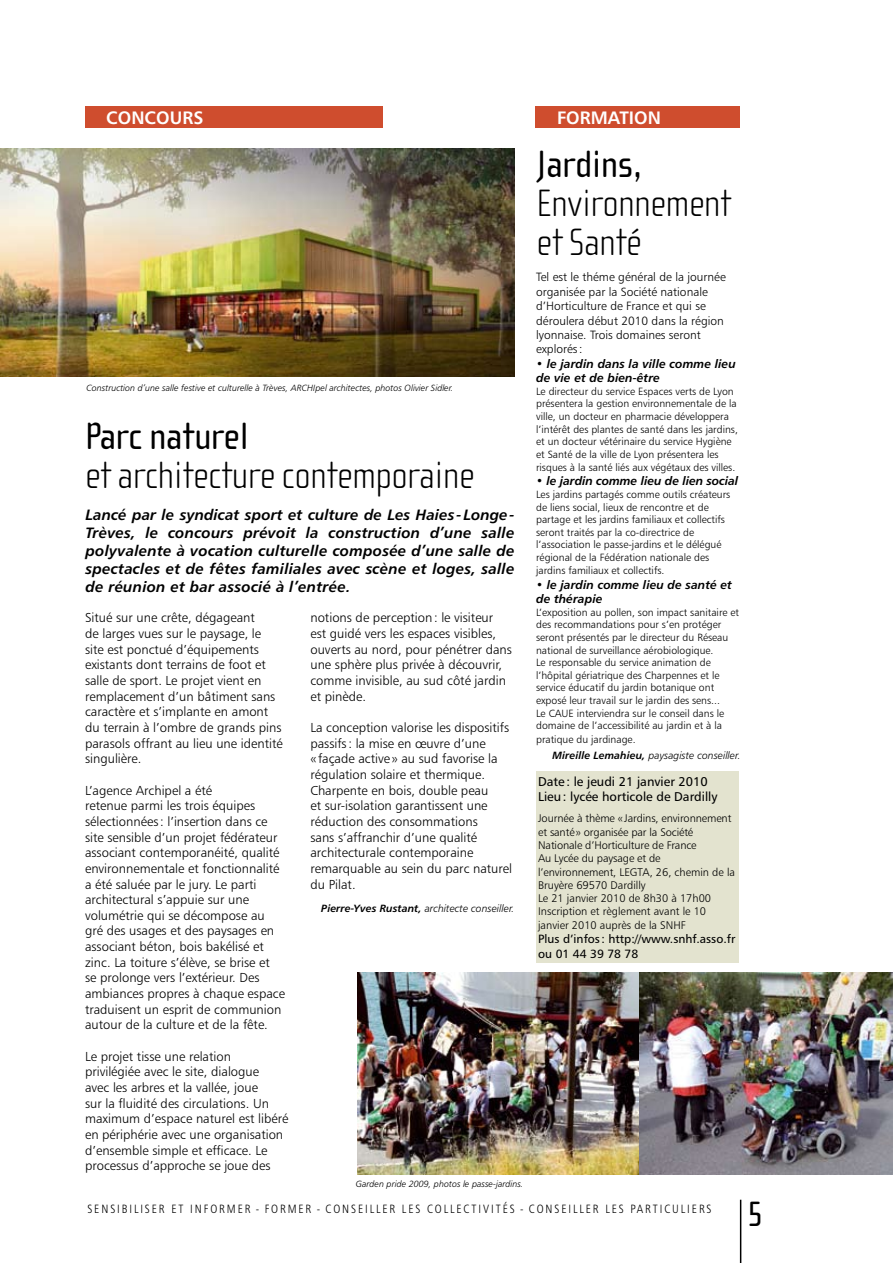
<style>
.page{position:relative;width:893px;height:1263px;background:#fff}
.page>*{position:absolute;margin:0;border:0;box-sizing:border-box;transform-origin:0 0}
.t1{font:100 39px/39px "Cholla Sans";letter-spacing:-.01em;color:#000}
.t2{font:39px "Cholla Sans";letter-spacing:-.01em;color:#000}
.t3{font:36px "Cholla Sans";color:#000}
.t4{font:18px "Humanist 777 BT Bold B";color:#fff}
.t5{font:15px/18px "Humanist 777 BT Bold Italic B";letter-spacing:.01em;color:#000;text-align:justify}
.t6{font:13.05px/15.6px "Humanist 777 BT Light B";color:#000}
.t7{font:12.75px/15.3px "Humanist 777 BT Roman B";color:#000}
.t8{font:12px/14.4px "Humanist 777 BT Light B";color:#000}
.t9{font:12px/14.4px "Humanist 777 BT Bold Italic B";color:#000}
.t10{font:12px "Humanist 777 BT Light Condensed B";letter-spacing:.16em;color:#000}
.t11{font:12px/14.4px "Humanist 777 BT Roman B";color:#000}
.t12{font:11.1px/13.4px "Humanist 777 BT Light B";letter-spacing:-.01em;color:#000}
.t13{font:10.5px/12.8px "Humanist 777 BT Light B";color:#000}
.t14{font:10.5px "Humanist 777 BT Light Italic B";color:#000}
.t15{font:9px "Humanist 777 BT Light Italic B";color:#000}
.s1{font-family:"Humanist 777 BT Bold Italic B"}
</style>
<div class="page">
<div style="left:536px;top:771px;width:203px;height:192px;background:#e3e3cf"></div>
<hr style="left:740px;top:1200px;width:1px;height:63px;background:#000">
<img style="left:0;top:149px;width:514px;height:227px">
<div style="left:85px;top:106px;width:297px;height:22px;background:#cf4d2e"></div>
<img style="left:358px;top:972px;width:535px;height:203px">
<div style="left:536px;top:106px;width:204px;height:22px;background:#cf4d2e"></div>
<h3 class="t4" style="left:106px;top:106px;width:99px">CONCOURS</h3>
<p class="t15" style="left:86px;top:382px;width:369px">Construction d’une salle festive et culturelle à Trèves, ARCHIpel architectes, photos Olivier Sidler.</p>
<h1 class="t2" style="left:85px;top:415px;width:166px">Parc naturel</h1>
<h1 class="t1" style="left:85px;top:456px;width:391px">et architecture contemporaine</h1>
<p class="t5" style="left:86px;top:505px;width:430px">Lancé par le syndicat sport et culture de Les Haies -Longe-Trèves, le concours prévoit la construction d’une salle polyvalente à vocation culturelle composée d’une salle de spectacles et de fêtes familiales avec scène et loges, salle de réunion et bar associé à l’entrée.</p>
<p class="t6" style="left:85px;top:610px;width:199px">Situé sur une crête, dégageant<br>de larges vues sur le paysage, le site est ponctué d’équipements existants dont terrains de foot et salle de sport. Le projet vient en remplacement d’un bâtiment sans caractère et s’implante en amont du terrain à l’ombre de grands pins parasols offrant au lieu une identité singulière.</p>
<p class="t6" style="left:85px;top:782px;width:201px">L’agence Archipel a été<br>retenue parmi les trois équipes sélectionnées: l’insertion dans ce site sensible d’un projet fédérateur associant contemporanéité, qualité environnementale et fonctionnalité a été saluée par le jury. Le parti architectural s’appuie sur une volumétrie qui se décompose au gré des usages et des paysages en associant béton, bois bakélisé et zinc. La toiture s’élève, se brise et<br>se prolonge vers l’extérieur. Des ambiances propres à chaque espace traduisent un esprit de communion autour de la culture et de la fête.</p>
<p class="t6" style="left:85px;top:1048px;width:205px">Le projet tisse une relation privilégiée avec le site, dialogue<br>avec les arbres et la vallée, joue<br>sur la fluidité des circulations. Un maximum d’espace naturel est libéré en périphérie avec une organisation d’ensemble simple et efficace. Le processus d’approche se joue des</p>
<p class="t6" style="left:310px;top:610px;width:203px">notions de perception: le visiteur est guidé vers les espaces visibles, ouverts au nord, pour pénétrer dans une sphère plus privée à découvrir, comme invisible, au sud côté jardin et pinède.</p>
<p class="t6" style="left:310px;top:719px;width:203px">La conception valorise les dispositifs passifs: la mise en œuvre d’une<br>« façade active » au sud favorise la régulation solaire et thermique.<br>Charpente en bois, double peau<br>et sur-isolation garantissent une réduction des consommations<br>sans s’affranchir d’une qualité architecturale contemporaine remarquable au sein du parc naturel du Pilat.</p>
<p class="t14" style="left:321px;top:901px;width:195px"><span class="s1">Pierre-Yves Rustant,</span> architecte conseiller.</p>
<p class="t15" style="left:356px;top:1178px;width:169px">Garden pride 2009, photos le passe-jardins.</p>
<h3 class="t4" style="left:557px;top:106px;width:105px">FORMATION</h3>
<h1 class="t2" style="left:536px;top:142px;width:107px">Jardins,</h1>
<h1 class="t1" style="left:536px;top:184px;width:196px">Environnement et Santé</h1>
<p class="t8" style="left:536px;top:270px;width:191px">Tel est le théme général de la journée organisée par la Société nationale d’Horticulture de France et qui se déroulera début 2010 dans la région lyonnaise. Trois domaines seront explorés:</p>
<p class="t9" style="left:536px;top:356px;width:201px">• le jardin dans la ville comme lieu de vie et de bien-être</p>
<p class="t13" style="left:536px;top:385px;width:203px">Le directeur du service Espaces verts de Lyon présentera la gestion environnementale de la ville, un docteur en pharmacie développera l’intérêt des plantes de santé dans les jardins, et un docteur vétérinaire du service Hygiène et Santé de la ville de Lyon présentera les risques à la santé liés aux végétaux des villes.</p>
<p class="t9" style="left:536px;top:474px;width:204px">• le jardin comme lieu de lien social</p>
<p class="t13" style="left:536px;top:488px;width:196px">Les jardins partagés comme outils créateurs de liens social, lieux de rencontre et de partage et les jardins familiaux et collectifs seront traités par la co-directrice de l’association le passe-jardins et le délégué régional de la Fédération nationale des jardins familiaux et collectifs.</p>
<p class="t9" style="left:536px;top:577px;width:197px">• le jardin comme lieu de santé et de thérapie</p>
<p class="t13" style="left:536px;top:606px;width:204px">L’exposition au pollen, son impact sanitaire et des recommandations pour s’en protéger seront présentés par le directeur du Réseau national de surveillance aérobiologique.<br>Le responsable du service animation de l’hôpital gériatrique des Charpennes et le service éducatif du jardin botanique ont exposé leur travail sur le jardin des sens...<br>Le CAUE interviendra sur le conseil dans le domaine de l’accessibilité au jardin et à la pratique du jardinage.</p>
<p class="t14" style="left:552px;top:749px;width:190px"><span class="s1">Mireille Lemahieu,</span> paysagiste conseiller.</p>
<p class="t7" style="left:538px;top:774px;width:181px">Date: le jeudi 21 janvier 2010<br>Lieu: lycée horticole de Dardilly</p>
<p class="t12" style="left:538px;top:811px;width:198px">Journée à thème «Jardins, environnement et santé» organisée par la Société Nationale d’Horticulture de France<br>Au Lycée du paysage et de l’environnement, LEGTA, 26, chemin de la Bruyère 69570 Dardilly<br>Le 21 janvier 2010 de 8h30 à 17h00<br>Inscription et règlement avant le 10 janvier 2010 auprès de la SNHF</p>
<p class="t11" style="left:538px;top:931px;width:199px">Plus d’infos : http://www.snhf.asso.fr ou 01 44 39 78 78</p>
<p class="t10" style="left:87px;top:1201px;width:626px">SENSIBILISER ET INFORMER - FORMER - CONSEILLER LES COLLECTIVITÉS - CONSEILLER LES PARTICULIERS</p>
<h2 class="t3" style="left:747px;top:1194px;width:17px">5</h2>
</div>
